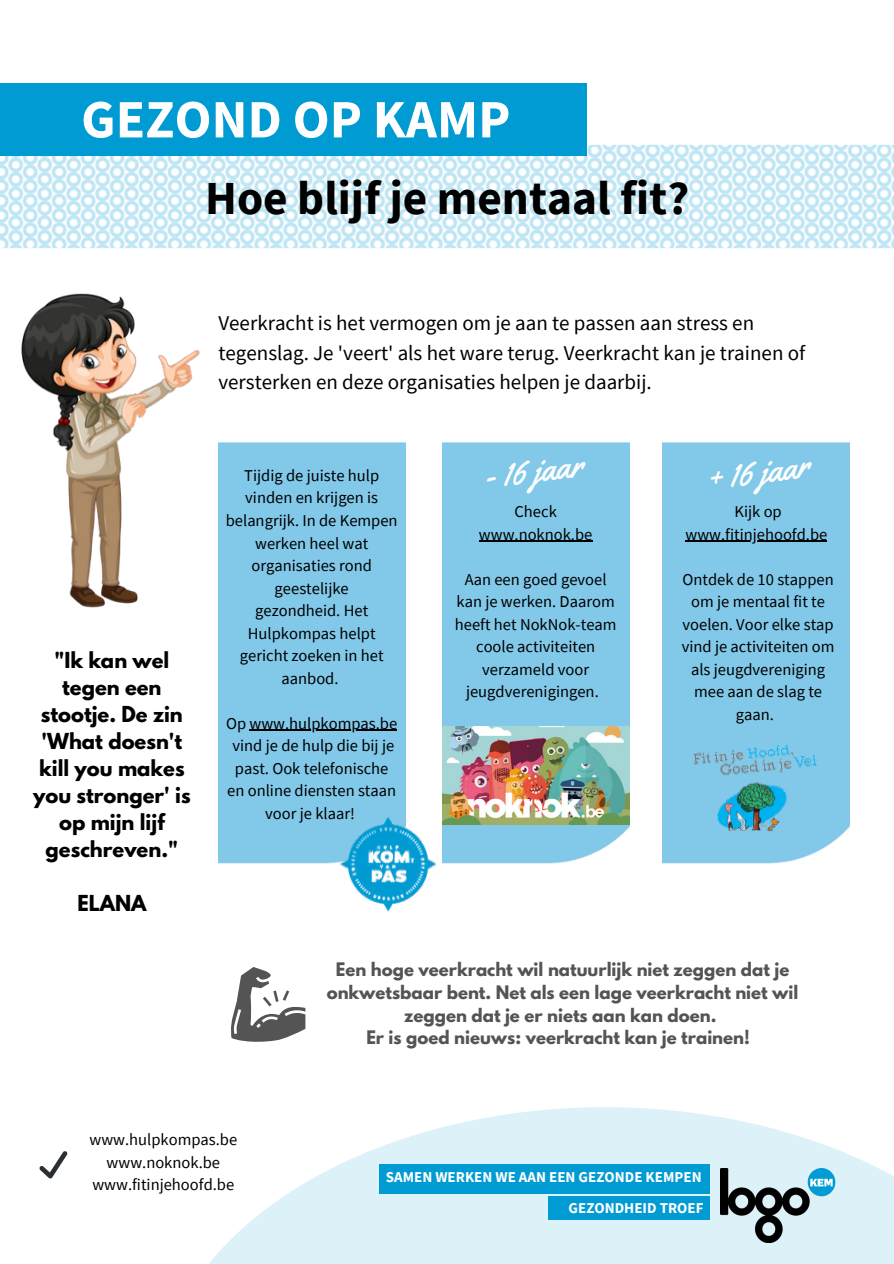
<style>
.page{position:relative;width:894px;height:1264px;background:#fff}
.page>*{position:absolute;margin:0;border:0;box-sizing:border-box;transform-origin:0 0}
.t1{font:700 54px "Source Sans Pro";color:#fff}
.t2{font:700 47.25px "Source Sans Pro";color:#000}
.t3{font:36px "Yellowtail";color:#fefeff}
.t4{font:21px/29.2px "Source Sans Pro";color:#000}
.t5{font:700 19.5px/27px "League Spartan";color:#000;text-align:center}
.t6{font:16.5px/22.5px "Source Sans Pro";color:#000;text-align:center}
.t7{font:700 16.5px/23px "League Spartan";color:#545454;text-align:center}
.t8{font:700 15px/30.3px "Source Sans Pro";color:#fff;text-align:right}
</style>
<div class="page">
<svg style="left:210px;top:1107px;width:683px;height:156px;fill:#dcf1f8"></svg>
<img style="left:720px;top:1168px;width:115px;height:74px">
<div style="left:379px;top:1163px;width:330px;height:30px;background:#009bd2"></div>
<div style="left:548px;top:1196px;width:161px;height:23px;background:#009bd2"></div>
<img style="left:0;top:140px;width:893px;height:109px">
<div style="left:0;top:83px;width:586px;height:73px;background:#009bd2"></div>
<svg style="left:39px;top:1151px;width:28px;height:27px"></svg>
<div style="left:218px;top:442px;width:187px;height:422px;background:#81c8e9"></div>
<div style="left:442px;top:442px;width:187px;height:422px;background:#81c8e9"></div>
<div style="left:662px;top:442px;width:187px;height:422px;background:#81c8e9"></div>
<img style="left:339px;top:813px;width:97px;height:99px">
<img style="left:442px;top:726px;width:187px;height:98px">
<img style="left:689px;top:736px;width:132px;height:101px">
<svg style="left:231px;top:967px;width:74px;height:75px"></svg>
<hr style="left:249px;top:730px;width:148px;height:1px;background:#000">
<hr style="left:479px;top:540px;width:113px;height:1px;background:#000">
<hr style="left:685px;top:540px;width:142px;height:1px;background:#000">
<img style="left:21px;top:293px;width:179px;height:315px">
<h1 class="t1" style="left:81px;top:84px;width:430px">GEZOND OP KAMP</h1>
<h2 class="t2" style="left:205px;top:168px;width:485px">Hoe blijf je mentaal fit?</h2>
<p class="t5" style="left:33px;top:649px;width:159px">"Ik kan wel tegen een stootje. De zin 'What doesn't kill you makes you stronger' is op mijn lijf geschreven."</p>
<p class="t5" style="left:77px;top:892px;width:71px">ELANA</p>
<p class="t4" style="left:218px;top:308px;width:588px">Veerkracht is het vermogen om je aan te passen aan stress en tegenslag. Je 'veert' als het ware terug. Veerkracht kan je trainen of versterken en deze organisaties helpen je daarbij.</p>
<p class="t6" style="left:226px;top:464px;width:173px">Tijdig de juiste hulp vinden en krijgen is belangrijk. In de Kempen werken heel wat organisaties rond geestelijke<br>gezondheid. Het<br>Hulpkompas helpt gericht zoeken in het aanbod.</p>
<p class="t6" style="left:226px;top:711px;width:173px">Op www.hulpkompas.be vind je de hulp die bij je past. Ook telefonische en online diensten staan voor je klaar!</p>
<h3 class="t3" style="left:481px;top:454px;width:101px;rotate:-7deg">- 16 jaar</h3>
<h3 class="t3" style="left:704px;top:454px;width:104px;rotate:-7deg">+ 16 jaar</h3>
<p class="t6" style="left:479px;top:500px;width:115px">Check www.noknok.be</p>
<p class="t6" style="left:454px;top:567px;width:163px">Aan een goed gevoel kan je werken. Daarom heeft het NokNok-team coole activiteiten verzameld voor jeugdverenigingen.</p>
<p class="t6" style="left:685px;top:500px;width:143px">Kijk op www.fitinjehoofd.be</p>
<p class="t6" style="left:681px;top:567px;width:154px">Ontdek de 10 stappen om je mentaal fit te voelen. Voor elke stap vind je activiteiten om als jeugdvereniging mee aan de slag te gaan.</p>
<p class="t7" style="left:326px;top:959px;width:473px">Een hoge veerkracht wil natuurlijk niet zeggen dat je onkwetsbaar bent. Net als een lage veerkracht niet wil zeggen dat je er niets aan kan doen.<br>Er is goed nieuws: veerkracht kan je trainen!</p>
<p class="t6" style="left:89px;top:1127px;width:149px">www.hulpkompas.be www.noknok.be www.fitinjehoofd.be</p>
<p class="t8" style="left:385px;top:1161px;width:319px">SAMEN WERKEN WE AAN EEN GEZONDE KEMPEN<br>GEZONDHEID TROEF</p>
</div>
